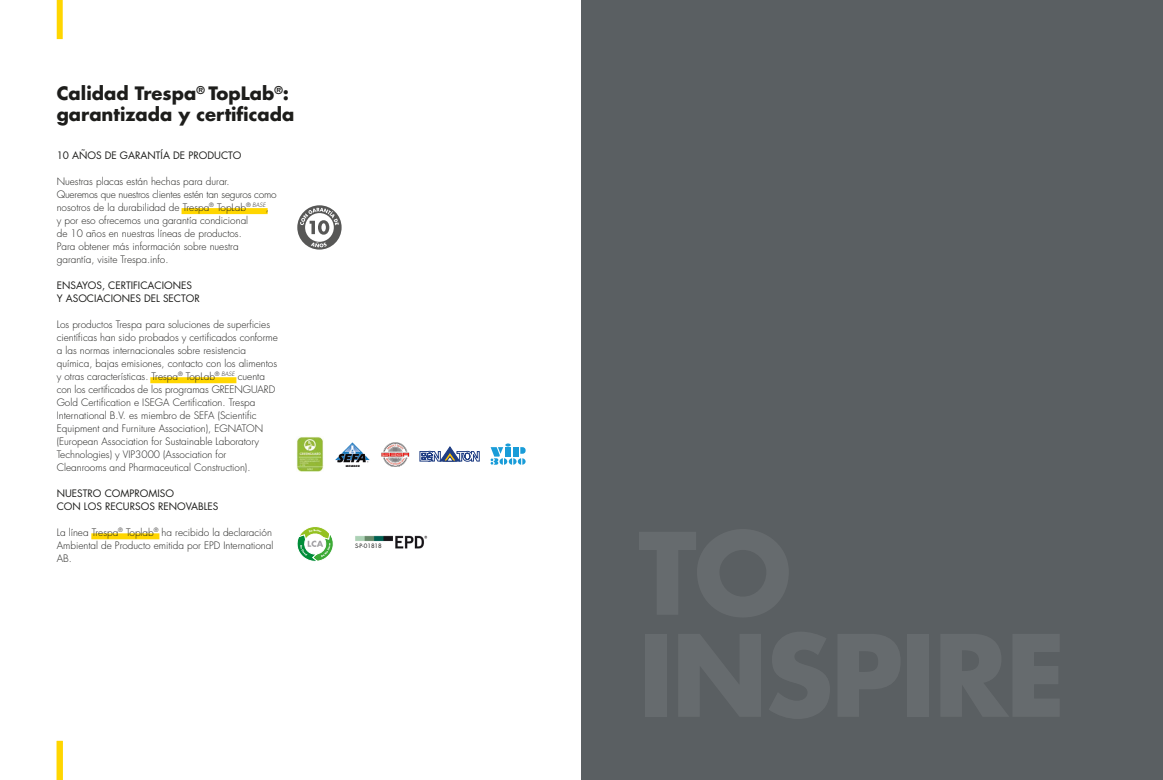
<style>
.page{position:relative;width:1163px;height:780px;background:#fff}
.page>*{position:absolute;margin:0;border:0;box-sizing:border-box;transform-origin:0 0}
.t1{font:700 18px/21px "Futura Std";color:#1d1d1b}
.t2{font:300 10px/13px "Futura Std";color:#1d1d1b}
.t3{font:10px/13px "Futura Std";color:#1d1d1b}
.t4{font:5.9px "Futura Std";color:#1d1d1b}
</style>
<div class="page">
<div style="left:581px;top:0;width:581px;height:780px;background:#5a5f62"></div>
<div style="left:57px;top:0;width:6px;height:39px;background:#ffd600"></div>
<div style="left:57px;top:740px;width:6px;height:40px;background:#ffd600"></div>
<div style="left:181px;top:208px;width:86px;height:6px;background:#ffd600"></div>
<div style="left:150px;top:377px;width:86px;height:6px;background:#ffd600"></div>
<div style="left:91px;top:533px;width:68px;height:6px;background:#ffd600"></div>
<svg style="left:297px;top:527px;width:36px;height:34px"></svg>
<svg style="left:419px;top:446px;width:60px;height:15px"></svg>
<img style="left:381px;top:442px;width:28px;height:25px">
<svg style="left:490px;top:443px;width:35px;height:21px"></svg>
<img style="left:336px;top:442px;width:34px;height:25px">
<img style="left:297px;top:437px;width:27px;height:34px">
<img style="left:355px;top:535px;width:73px;height:13px">
<svg style="left:297px;top:205px;width:44px;height:44px"></svg>
<h1 class="t1" style="left:57px;top:82px;width:239px">Calidad Trespa<sup>®</sup> TopLab<sup>®</sup>: garantizada y certificada</h1>
<p class="t3" style="left:57px;top:148px;width:186px">10 AÑOS DE GARANTÍA DE PRODUCTO</p>
<p class="t2" style="left:57px;top:175px;width:221px">Nuestras placas están hechas para durar.<br>Queremos que nuestros clientes estén tan seguros como nosotros de la durabilidad de Trespa<sup>®</sup> TopLab<sup>®</sup> <sup>BASE</sup>,<br>y por eso ofrecemos una garantía condicional<br>de 10 años en nuestras líneas de productos.<br>Para obtener más información sobre nuestra garantía, visite Trespa.info.</p>
<p class="t3" style="left:57px;top:278px;width:145px">ENSAYOS, CERTIFICACIONES<br>Y ASOCIACIONES DEL SECTOR</p>
<p class="t2" style="left:57px;top:318px;width:223px">Los productos Trespa para soluciones de superficies científicas han sido probados y certificados conforme a las normas internacionales sobre resistencia química, bajas emisiones, contacto con los alimentos y otras características. Trespa<sup>®</sup> TopLab<sup>®</sup> <sup>BASE</sup> cuenta con los certificados de los programas GREENGUARD Gold Certification e ISEGA Certification. Trespa International B.V. es miembro de SEFA (Scientific Equipment and Furniture Association), EGNATON (European Association for Sustainable Laboratory Technologies) y VIP3000 (Association for Cleanrooms and Pharmaceutical Construction).</p>
<p class="t3" style="left:57px;top:486px;width:163px">NUESTRO COMPROMISO<br>CON LOS RECURSOS RENOVABLES</p>
<p class="t2" style="left:57px;top:526px;width:218px">La línea Trespa<sup>®</sup> Toplab<sup>®</sup> ha recibido la declaración<br>Ambiental de Producto emitida por EPD International<br>AB.</p>
<p class="t4" style="left:355px;top:542px;width:28px">S-P-01818</p>
</div>
